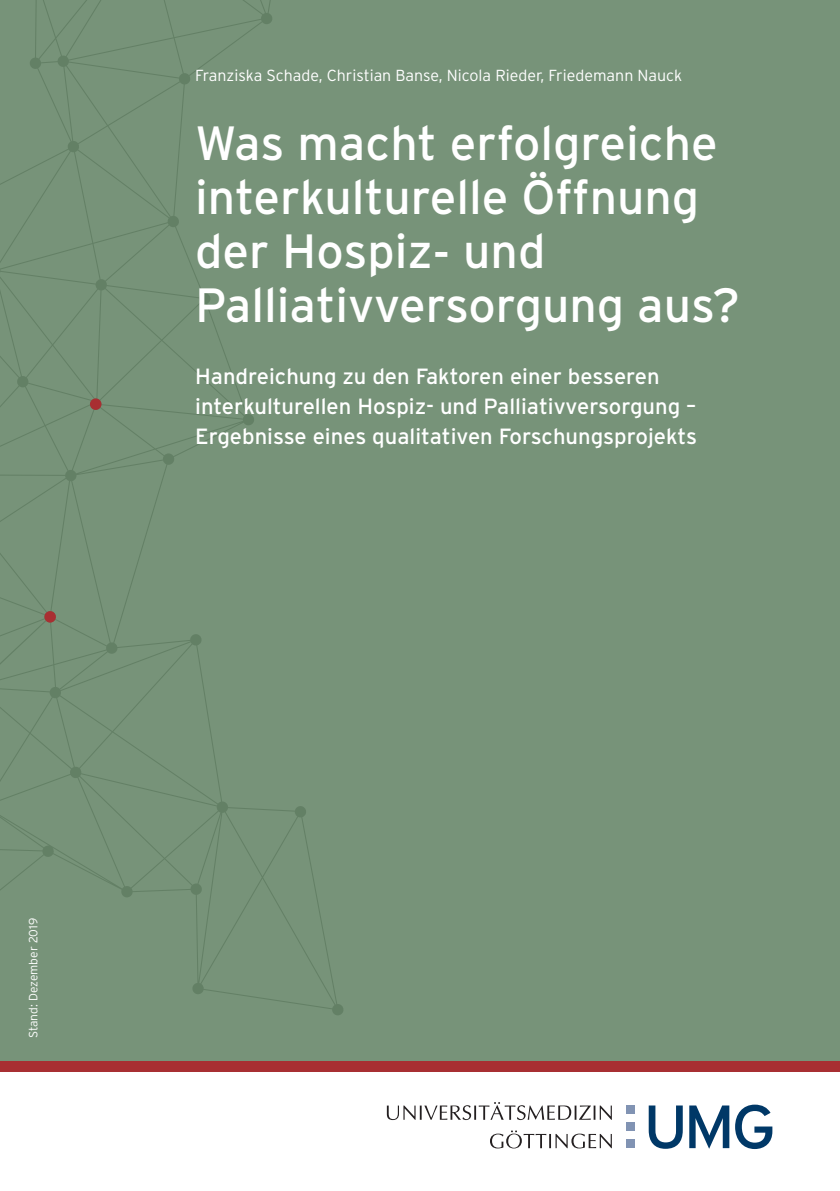
<style>
.page{position:relative;width:840px;height:1191px;background:#fff}
.page>*{position:absolute;margin:0;border:0;box-sizing:border-box;transform-origin:0 0}
.t1{font:48px/54px "Interstate";color:#fff}
.t2{font:22px/30px "Interstate";color:#fff}
.t3{font:300 16px "Interstate";color:#fff}
.t4{font:300 12px "Interstate";color:#fff}
</style>
<div class="page">
<div style="left:0;top:0;width:839px;height:1060px;background:#779379"></div>
<svg style="left:648px;top:1105px;width:34px;height:43px"></svg>
<svg style="left:689px;top:1104px;width:83px;height:45px"></svg>
<svg style="left:386px;top:1102px;width:225px;height:18px"></svg>
<svg style="left:490px;top:1130px;width:121px;height:18px"></svg>
<div style="left:625px;top:1105px;width:9px;height:9px;background:#8193b3"></div>
<div style="left:625px;top:1122px;width:9px;height:9px;background:#8193b3"></div>
<div style="left:625px;top:1139px;width:9px;height:9px;background:#8193b3"></div>
<svg style="left:0;top:0;width:343px;height:1015px"></svg>
<div style="left:90px;top:398px;width:11px;height:12px;background:#a82f32;border-radius:50%"></div>
<div style="left:44px;top:611px;width:12px;height:11px;background:#a82f32;border-radius:50%"></div>
<p class="t3" style="left:195px;top:66px;width:488px">Franziska Schade, Christian Banse, Nicola Rieder, Friedemann Nauck</p>
<h1 class="t1" style="left:195px;top:115px;width:546px">Was macht erfolgreiche interkulturelle Öffnung der Hospiz- und<br>Palliativversorgung aus?</h1>
<p class="t2" style="left:195px;top:361px;width:503px">Handreichung zu den Faktoren einer besseren interkulturellen Hospiz- und Palliativversorgung –<br>Ergebnisse eines qualitativen Forschungsprojekts</p>
<p class="t4" style="left:26px;top:1038px;width:122px;rotate:-90deg">Stand: Dezember 2019</p>
</div>
